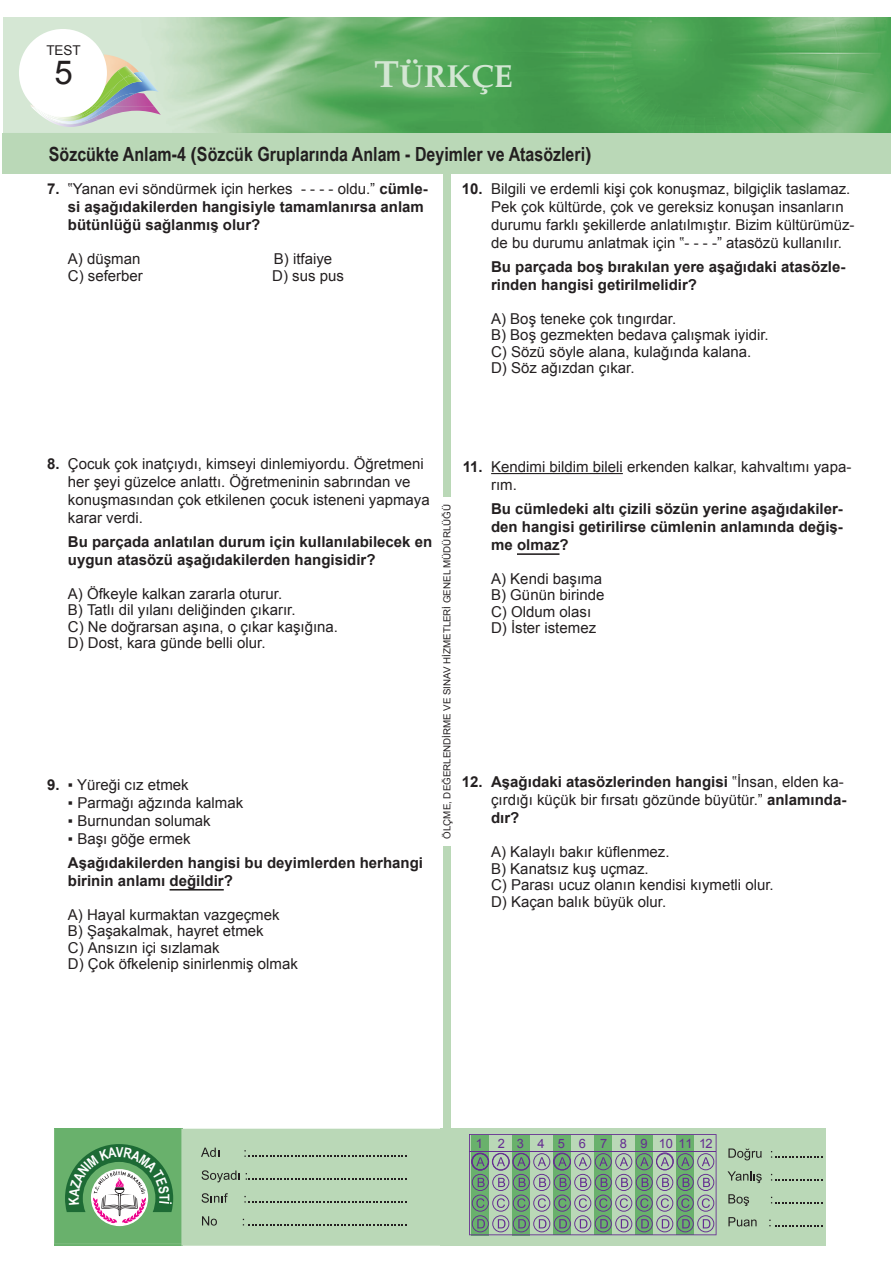
<style>
.page{position:relative;width:893px;height:1263px;background:#fff}
.page>*{position:absolute;margin:0;border:0;box-sizing:border-box;transform-origin:0 0}
.t1{font:33px "Arial";color:#231f20}
.t2{font:700 31.5px "Palatino";color:#d3e6d3}
.t3{font:700 19.5px "Arial Narrow";color:#231f20}
.t4{font:15px/16.5px "Arial";color:#231f20}
.t5{font:700 15px/18px "Arial";color:#231f20}
.t6{font:13.5px "Arial";color:#231f20}
.t7{font:12.9px "Arial";color:#652d91}
.t8{font:9.75px "Arial";color:#231f20}
.s1{font-size:37.5px}
.s2{font-family:"Arial"}
.s3{font-weight:400}
.s4{font-weight:700}
</style>
<div class="page">
<img style="left:3px;top:17px;width:888px;height:117px">
<div style="left:441px;top:1129px;width:385px;height:117px;background:#bad8b7"></div>
<svg style="left:54px;top:1129px;width:387px;height:117px;background:#a9cfa7"></svg>
<svg style="left:728px;top:1148px;width:33px;height:12px"></svg>
<svg style="left:771px;top:1151px;width:52px;height:7px"></svg>
<svg style="left:727px;top:1171px;width:35px;height:12px"></svg>
<svg style="left:771px;top:1174px;width:52px;height:6px"></svg>
<svg style="left:728px;top:1194px;width:21px;height:12px"></svg>
<svg style="left:771px;top:1197px;width:52px;height:6px"></svg>
<svg style="left:728px;top:1217px;width:29px;height:9px"></svg>
<svg style="left:769px;top:1220px;width:54px;height:6px"></svg>
<svg style="left:201px;top:1147px;width:18px;height:10px"></svg>
<svg style="left:244px;top:1150px;width:163px;height:7px"></svg>
<svg style="left:202px;top:1170px;width:38px;height:12px"></svg>
<svg style="left:246px;top:1173px;width:161px;height:7px"></svg>
<svg style="left:202px;top:1193px;width:26px;height:10px"></svg>
<svg style="left:244px;top:1196px;width:163px;height:6px"></svg>
<svg style="left:202px;top:1216px;width:15px;height:9px"></svg>
<svg style="left:243px;top:1219px;width:164px;height:6px"></svg>
<svg style="left:469px;top:1134px;width:247px;height:101px"></svg>
<img style="left:103px;top:54px;width:36px;height:13px">
<img style="left:31px;top:107px;width:69px;height:20px">
<img style="left:96px;top:107px;width:65px;height:13px">
<img style="left:32px;top:72px;width:127px;height:35px">
<img style="left:33px;top:107px;width:63px;height:17px">
<img style="left:96px;top:107px;width:16px;height:9px">
<img style="left:107px;top:67px;width:12px;height:12px">
<img style="left:56px;top:113px;width:40px;height:8px">
<img style="left:106px;top:79px;width:36px;height:28px">
<svg style="left:35px;top:107px;width:21px;height:12px"></svg>
<svg style="left:82px;top:106px;width:22px;height:7px"></svg>
<img style="left:93px;top:83px;width:26px;height:24px">
<img style="left:118px;top:66px;width:1px;height:12px">
<svg style="left:119px;top:66px;width:25px;height:19px"></svg>
<div style="left:19px;top:29px;width:88px;height:88px;background:#fff;border-radius:50%"></div>
<div style="left:2px;top:134px;width:889px;height:40px;background:#bad8b7"></div>
<div style="left:443px;top:846px;width:8px;height:349px;background:#bad8b7"></div>
<div style="left:443px;top:148px;width:8px;height:348px;background:#bad8b7"></div>
<hr style="left:170px;top:889px;width:54px;height:1px;background:#231f20">
<hr style="left:491px;top:473px;width:132px;height:1px;background:#231f20">
<hr style="left:517px;top:553px;width:42px;height:2px;background:#231f20">
<svg style="left:65px;top:1144px;width:108px;height:79px"></svg>
<p class="t6" style="left:46px;top:42px;width:36px">TEST</p>
<h1 class="t1" style="left:54px;top:51px;width:20px">5</h1>
<h2 class="t2" style="left:374px;top:49px;width:140px"><span class="s1">T</span>ÜRKÇE</h2>
<h3 class="t3" style="left:49px;top:140px;width:544px">Sözcükte Anlam-4 <span class="s2">(</span>Sözcük Gruplarında Anlam - Deyimler ve Atasözleri<span class="s2">)</span></h3>
<p class="t5" style="left:68px;top:180px;width:361px;text-indent:-21px">7. <span class="s3">‟Yanan evi söndürmek için herkes - - - - oldu.”</span> cümle&shy;si aşağıdakilerden hangisiyle tamamlanırsa anlam bütünlüğü sağlanmış olur?</p>
<p class="t4" style="left:68px;top:251px;width:74px">A) düşman</p>
<p class="t4" style="left:274px;top:251px;width:60px">B) itfaiye</p>
<p class="t4" style="left:68px;top:267px;width:77px">C) seferber</p>
<p class="t4" style="left:272px;top:267px;width:73px">D) sus pus</p>
<p class="t4" style="left:491px;top:180px;width:365px;line-height:18px;text-indent:-29px"><span class="s4">10.</span> Bilgili ve erdemli kişi çok konuşmaz, bilgiçlik taslamaz.<br>Pek çok kültürde, çok ve gereksiz konuşan insanların durumu farklı şekillerde anlatılmıştır. Bizim kültürümüz&shy;de bu durumu anlatmak için ‟- - - -” atasözü kullanılır.</p>
<p class="t5" style="left:491px;top:258px;width:356px">Bu parçada boş bırakılan yere aşağıdaki atasözle&shy;rinden hangisi getirilmelidir?</p>
<p class="t4" style="left:491px;top:310px;width:279px">A) Boş teneke çok tıngırdar.<br>B) Boş gezmekten bedava çalışmak iyidir.<br>C) Sözü söyle alana, kulağında kalana.<br>D) Söz ağızdan çıkar.</p>
<p class="t4" style="left:68px;top:455px;width:363px;line-height:18px;text-indent:-21px"><span class="s4">8.</span> Çocuk çok inatçıydı, kimseyi dinlemiyordu. Öğretmeni her şeyi güzelce anlattı. Öğretmeninin sabrından ve konuşmasından çok etkilenen çocuk isteneni yapmaya karar verdi.</p>
<p class="t5" style="left:68px;top:533px;width:366px">Bu parçada anlatılan durum için kullanılabilecek en uygun atasözü aşağıdakilerden hangisidir?</p>
<p class="t4" style="left:68px;top:585px;width:272px">A) Öfkeyle kalkan zararla oturur.<br>B) Tatlı dil yılanı deliğinden çıkarır.<br>C) Ne doğrarsan aşına, o çıkar kaşığına.<br>D) Dost, kara günde belli olur.</p>
<p class="t4" style="left:47px;top:776px;width:143px"><span class="s4">9.</span> ▪ Yüreği cız etmek</p>
<p class="t4" style="left:68px;top:794px;width:177px">▪ Parmağı ağzında kalmak</p>
<p class="t4" style="left:68px;top:812px;width:144px">▪ Burnundan solumak</p>
<p class="t4" style="left:68px;top:830px;width:124px">▪ Başı göğe ermek</p>
<p class="t5" style="left:68px;top:854px;width:357px">Aşağıdakilerden hangisi bu deyimlerden herhangi birinin anlamı değildir?</p>
<p class="t4" style="left:68px;top:906px;width:232px">A) Hayal kurmaktan vazgeçmek<br>B) Şaşakalmak, hayret etmek<br>C) Ansızın içi sızlamak<br>D) Çok öfkelenip sinirlenmiş olmak</p>
<p class="t8" style="left:441px;top:839px;width:336px;rotate:-90deg">ÖLÇME, DEĞERLENDİRME VE SINAV HİZMETLERİ GENEL MÜDÜRLÜĞÜ</p>
<p class="t4" style="left:491px;top:458px;width:362px;line-height:18px;text-indent:-28px"><span class="s4">11.</span> Kendimi bildim bileli erkenden kalkar, kahvaltımı yapa&shy;rım.</p>
<p class="t5" style="left:491px;top:500px;width:353px;text-align:justify">Bu cümledeki altı çizili sözün yerine aşağıdakiler&shy;den hangisi getirilirse cümlenin anlamında değiş&shy;me olmaz?</p>
<p class="t4" style="left:491px;top:570px;width:115px">A) Kendi başıma<br>B) Günün birinde<br>C) Oldum olası<br>D) İster istemez</p>
<p class="t4" style="left:491px;top:773px;width:357px;line-height:18px;text-indent:-29px"><span class="s4">12. Aşağıdaki atasözlerinden hangisi</span> ‟İnsan, elden ka&shy;çırdığı küçük bir fırsatı gözünde büyütür.” <span class="s4">anlamında&shy;dır?</span></p>
<p class="t4" style="left:491px;top:844px;width:284px">A) Kalaylı bakır küflenmez.<br>B) Kanatsız kuş uçmaz.<br>C) Parası ucuz olanın kendisi kıymetli olur.<br>D) Kaçan balık büyük olur.</p>
<p class="t7" style="left:476px;top:1135px;width:238px">1 2 3 4 5 6 7 8 9 10 11 12</p>
</div>
